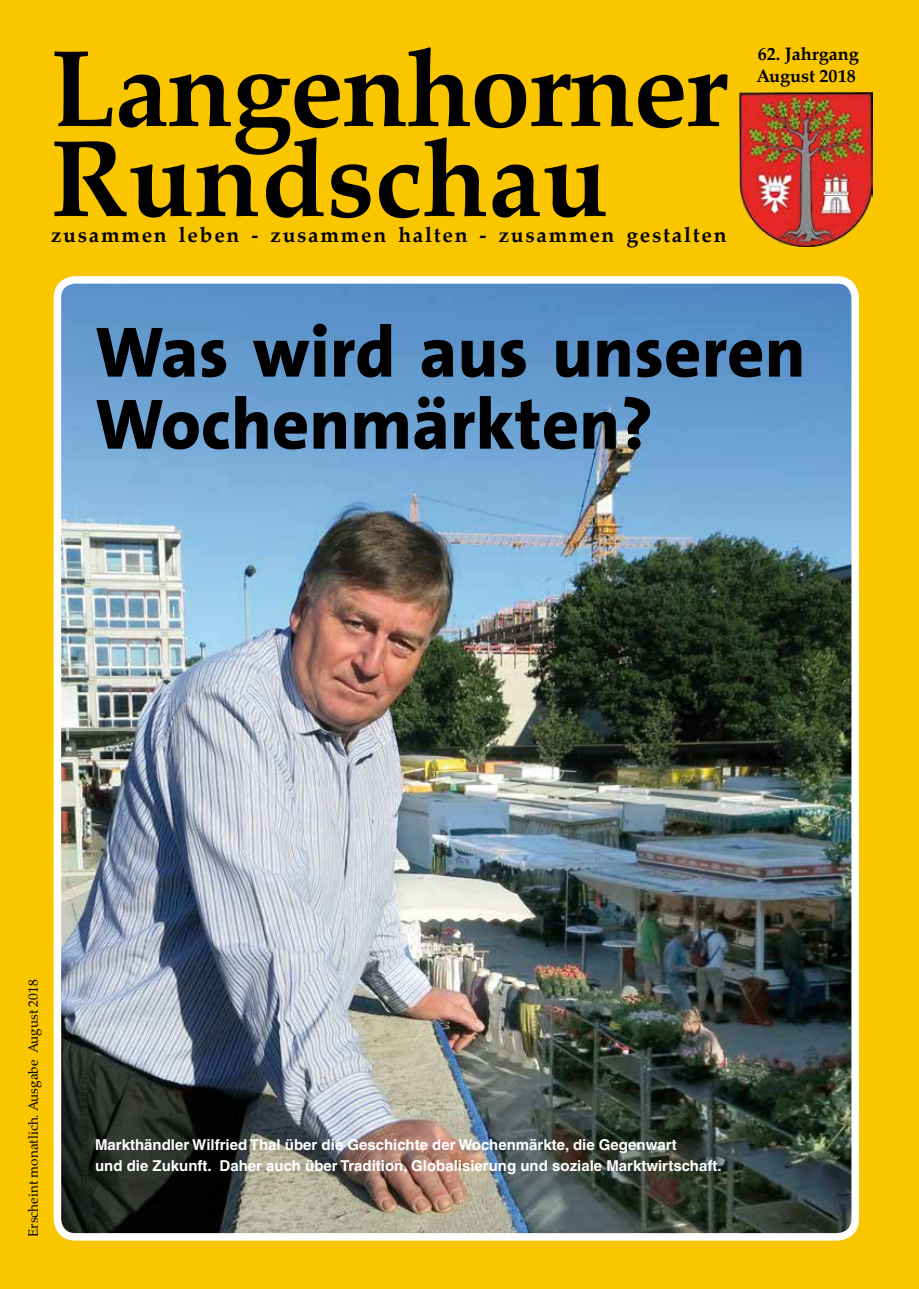
<style>
.page{position:relative;width:919px;height:1289px;background:#fff}
.page>*{position:absolute;margin:0;border:0;box-sizing:border-box;transform-origin:0 0}
.t1{font:700 108px/90px "Palatino Linotype";letter-spacing:-.015em;color:#000}
.t2{font:800 72px/72px "SPD The Sans";color:#000}
.t3{font:700 21px "Palatino Linotype";letter-spacing:.08em;color:#000}
.t4{font:700 18px/21.6px "Palatino Linotype";color:#000}
.t5{font:700 15px/21px "Helvetica";color:#fff}
.t6{font:15px "Palatino Linotype";color:#000}
.t7{font:13.5px "Palatino Linotype";color:#000}
</style>
<div class="page">
<div style="left:0;top:0;width:918px;height:1288px;background:#fac600"></div>
<img style="left:739px;top:93px;width:133px;height:154px">
<img style="left:63px;top:285px;width:792px;height:950px">
<div style="left:54px;top:276px;width:804px;height:964px;border:8px solid #fff;border-radius:18px"></div>
<h1 class="t1" style="left:51px;top:40px;width:678px">Langenhorner<br>Rundschau</h1>
<h3 class="t3" style="left:51px;top:220px;width:677px">zusammen leben - zusammen halten - zusammen gestalten</h3>
<p class="t4" style="left:756px;top:42px;width:104px">62. Jahrgang<br>August 2018</p>
<p class="t6" style="left:845px;top:42px;width:9px">1</p>
<h2 class="t2" style="left:95px;top:317px;width:712px">Was wird aus unseren<br>Wochenmärkten?</h2>
<p class="t7" style="left:24px;top:1236px;width:259px;rotate:-90deg">Erscheint monatlich. Ausgabe August 2018</p>
<p class="t5" style="left:95px;top:1133px;width:628px">Markthändler Wilfried Thal über die Geschichte der Wochenmärkte, die Gegenwart<br>und die Zukunft. Daher auch über Tradition, Globalisierung und soziale Marktwirtschaft.</p>
</div>
